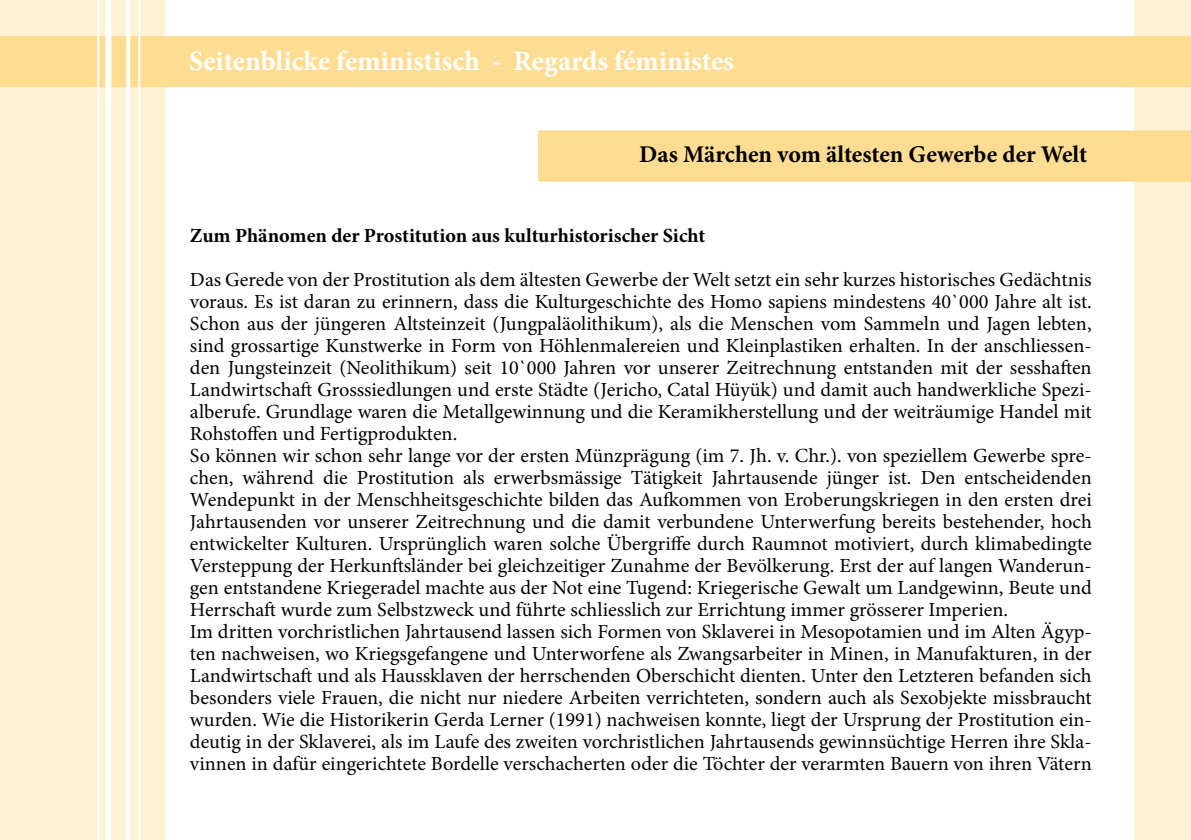
<style>
.page{position:relative;width:1191px;height:840px;background:#fff}
.page>*{position:absolute;margin:0;border:0;box-sizing:border-box;transform-origin:0 0}
.t1{font:700 28px "Minion Pro";color:#fff}
.t2{font:700 24px "Minion Pro";letter-spacing:-.005em;color:#000}
.t3{font:20px/22px "Minion Pro";color:#000}
.t4{font:700 20px "Minion Pro";letter-spacing:-.005em;color:#000}
</style>
<div class="page">
<div style="left:1134px;top:0;width:57px;height:839px;background:#fff1d3"></div>
<div style="left:0;top:0;width:164px;height:839px;background:#fff1d3"></div>
<div style="left:0;top:36px;width:1191px;height:51px;background:#fedc91"></div>
<div style="left:538px;top:130px;width:653px;height:51px;background:#fedc91"></div>
<hr style="left:138px;top:0;width:2px;height:839px;background:#fff">
<hr style="left:126px;top:0;width:4px;height:839px;background:#fff">
<div style="left:105px;top:0;width:6px;height:839px;background:#fff"></div>
<hr style="left:97px;top:0;width:2px;height:839px;background:#fff">
<h1 class="t1" style="left:189px;top:41px;width:546px">Seitenblicke feministisch - Regards féministes</h1>
<p class="t2" style="left:639px;top:137px;width:450px">Das Märchen vom ältesten Gewerbe der Welt</p>
<p class="t4" style="left:190px;top:221px;width:517px">Zum Phänomen der Prostitution aus kulturhistorischer Sicht</p>
<p class="t3" style="left:190px;top:268px;width:903px">Das Gerede von der Prostitution als dem ältesten Gewerbe der Welt setzt ein sehr kurzes historisches Gedächtnis voraus. Es ist daran zu erinnern, dass die Kulturgeschichte des Homo sapiens mindestens 40`000 Jahre alt ist.<br>Schon aus der jüngeren Altsteinzeit (Jungpaläolithikum), als die Menschen vom Sammeln und Jagen lebten, sind grossartige Kunstwerke in Form von Höhlenmalereien und Kleinplastiken erhalten. In der anschliessen&shy;den Jungsteinzeit (Neolithikum) seit 10`000 Jahren vor unserer Zeitrechnung entstanden mit der sesshaften Landwirtschaft Grosssiedlungen und erste Städte (Jericho, Catal Hüyük) und damit auch handwerkliche Spezi&shy;alberufe. Grundlage waren die Metallgewinnung und die Keramikherstellung und der weiträumige Handel mit Rohstoffen und Fertigprodukten.<br>So können wir schon sehr lange vor der ersten Münzprägung (im 7. Jh. v. Chr.). von speziellem Gewerbe spre&shy;chen, während die Prostitution als erwerbsmässige Tätigkeit Jahrtausende jünger ist. Den entscheidenden Wendepunkt in der Menschheitsgeschichte bilden das Aufkommen von Eroberungskriegen in den ersten drei Jahrtausenden vor unserer Zeitrechnung und die damit verbundene Unterwerfung bereits bestehender, hoch entwickelter Kulturen. Ursprünglich waren solche Übergriffe durch Raumnot motiviert, durch klimabedingte Versteppung der Herkunftsländer bei gleichzeitiger Zunahme der Bevölkerung. Erst der auf langen Wanderun&shy;gen entstandene Kriegeradel machte aus der Not eine Tugend: Kriegerische Gewalt um Landgewinn, Beute und Herrschaft wurde zum Selbstzweck und führte schliesslich zur Errichtung immer grösserer Imperien.<br>Im dritten vorchristlichen Jahrtausend lassen sich Formen von Sklaverei in Mesopotamien und im Alten Ägyp&shy;ten nachweisen, wo Kriegsgefangene und Unterworfene als Zwangsarbeiter in Minen, in Manufakturen, in der Landwirtschaft und als Haussklaven der herrschenden Oberschicht dienten. Unter den Letzteren befanden sich besonders viele Frauen, die nicht nur niedere Arbeiten verrichteten, sondern auch als Sexobjekte missbraucht wurden. Wie die Historikerin Gerda Lerner (1991) nachweisen konnte, liegt der Ursprung der Prostitution ein&shy;deutig in der Sklaverei, als im Laufe des zweiten vorchristlichen Jahrtausends gewinnsüchtige Herren ihre Skla&shy;vinnen in dafür eingerichtete Bordelle verschacherten oder die Töchter der verarmten Bauern von ihren Vätern</p>
</div>
